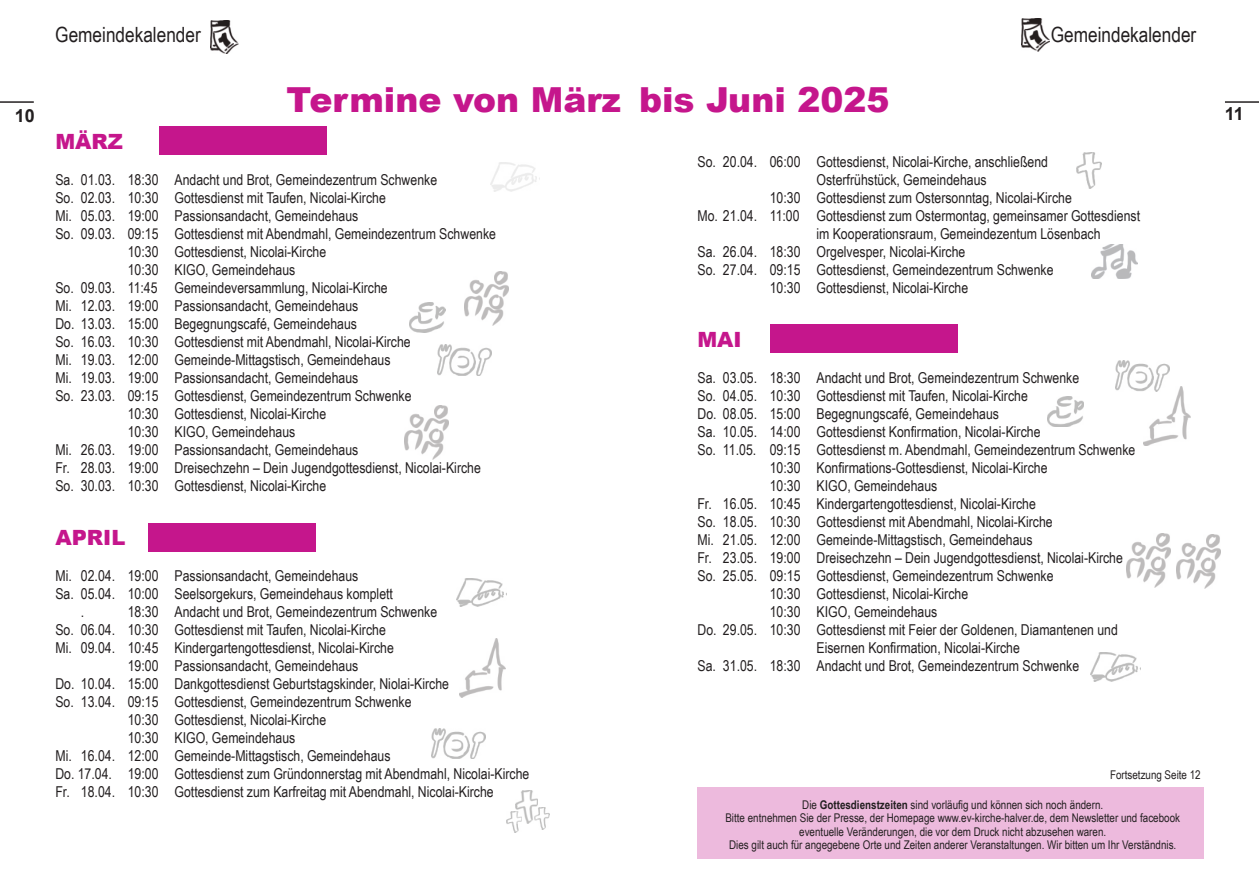
<style>
.page{position:relative;width:1259px;height:893px;background:#fff}
.page>*{position:absolute;margin:0;border:0;box-sizing:border-box;transform-origin:0 0}
.t1{font:900 34.5px "Arial";color:#c5168c}
.t2{font:21px "Arial Narrow";color:#231f20}
.t3{font:900 21px "Arial";color:#c5168c}
.t4{font:700 18px "Arial";color:#231f20}
.t5{font:15px "Arial Narrow";color:#231f20}
.t6{font:12px/13.5px "Arial Narrow";color:#231f20;text-align:center}
.s1{font-weight:700}
</style>
<div class="page">
<hr style="left:0;top:101px;width:34px;height:2px;background:#231f20">
<hr style="left:1225px;top:101px;width:34px;height:2px;background:#231f20">
<img style="left:1143px;top:386px;width:47px;height:60px">
<div style="left:159px;top:126px;width:168px;height:29px;background:#c5168c"></div>
<div style="left:148px;top:524px;width:168px;height:28px;background:#c5168c"></div>
<div style="left:770px;top:324px;width:188px;height:28px;background:#c5168c"></div>
<img style="left:210px;top:21px;width:29px;height:33px">
<img style="left:459px;top:638px;width:46px;height:59px">
<img style="left:405px;top:406px;width:43px;height:54px">
<img style="left:1127px;top:533px;width:43px;height:54px">
<img style="left:1176px;top:535px;width:44px;height:54px">
<img style="left:464px;top:271px;width:44px;height:54px">
<img style="left:1021px;top:19px;width:29px;height:32px">
<div style="left:697px;top:787px;width:506px;height:72px;background:#edbadd"></div>
<img style="left:1091px;top:245px;width:46px;height:34px">
<img style="left:437px;top:345px;width:54px;height:31px">
<img style="left:432px;top:728px;width:54px;height:31px">
<img style="left:409px;top:302px;width:36px;height:31px">
<img style="left:1047px;top:397px;width:36px;height:30px">
<img style="left:457px;top:578px;width:50px;height:29px">
<img style="left:1115px;top:360px;width:54px;height:31px">
<img style="left:507px;top:811px;width:12px;height:21px">
<img style="left:538px;top:808px;width:11px;height:21px">
<img style="left:515px;top:791px;width:23px;height:32px">
<img style="left:1076px;top:152px;width:25px;height:36px">
<img style="left:1091px;top:653px;width:49px;height:28px">
<h2 class="t2" style="left:55px;top:26px;width:147px">Gemeindekalender</h2>
<h2 class="t2" style="left:1050px;top:26px;width:147px">Gemeindekalender</h2>
<h1 class="t1" style="left:639px;top:87px;width:252px">bis Juni 2025</h1>
<h1 class="t1" style="left:286px;top:87px;width:336px">Termine von März</h1>
<p class="t4" style="left:15px;top:109px;width:22px">10</p>
<p class="t4" style="left:1225px;top:107px;width:21px">11</p>
<h2 class="t3" style="left:55px;top:134px;width:69px">MÄRZ</h2>
<p class="t5" style="left:55px;top:174px;width:383px">Sa. 01.03. 18:30 Andacht und Brot, Gemeindezentrum Schwenke</p>
<p class="t5" style="left:55px;top:192px;width:332px">So. 02.03. 10:30 Gottesdienst mit Taufen, Nicolai-Kirche</p>
<p class="t5" style="left:55px;top:210px;width:304px">Mi. 05.03. 19:00 Passionsandacht, Gemeindehaus</p>
<p class="t5" style="left:55px;top:228px;width:442px">So. 09.03. 09:15 Gottesdienst mit Abendmahl, Gemeindezentrum Schwenke</p>
<p class="t5" style="left:128px;top:246px;width:200px">10:30 Gottesdienst, Nicolai-Kirche</p>
<p class="t5" style="left:128px;top:264px;width:169px">10:30 KIGO, Gemeindehaus</p>
<p class="t5" style="left:55px;top:282px;width:334px">So. 09.03. 11:45 Gemeindeversammlung, Nicolai-Kirche</p>
<p class="t5" style="left:55px;top:300px;width:304px">Mi. 12.03. 19:00 Passionsandacht, Gemeindehaus</p>
<p class="t5" style="left:55px;top:318px;width:303px">Do. 13.03. 15:00 Begegnungscafé, Gemeindehaus</p>
<p class="t5" style="left:55px;top:336px;width:357px">So. 16.03. 10:30 Gottesdienst mit Abendmahl, Nicolai-Kirche</p>
<p class="t5" style="left:55px;top:354px;width:336px">Mi. 19.03. 12:00 Gemeinde-Mittagstisch, Gemeindehaus</p>
<p class="t5" style="left:55px;top:372px;width:304px">Mi. 19.03. 19:00 Passionsandacht, Gemeindehaus</p>
<p class="t5" style="left:55px;top:390px;width:358px">So. 23.03. 09:15 Gottesdienst, Gemeindezentrum Schwenke</p>
<p class="t5" style="left:128px;top:408px;width:200px">10:30 Gottesdienst, Nicolai-Kirche</p>
<p class="t5" style="left:128px;top:426px;width:169px">10:30 KIGO, Gemeindehaus</p>
<p class="t5" style="left:55px;top:444px;width:304px">Mi. 26.03. 19:00 Passionsandacht, Gemeindehaus</p>
<p class="t5" style="left:55px;top:462px;width:427px">Fr. 28.03. 19:00 Dreisechzehn – Dein Jugendgottesdienst, Nicolai-Kirche</p>
<p class="t5" style="left:55px;top:480px;width:272px">So. 30.03. 10:30 Gottesdienst, Nicolai-Kirche</p>
<h2 class="t3" style="left:55px;top:530px;width:72px">APRIL</h2>
<p class="t5" style="left:55px;top:570px;width:304px">Mi. 02.04. 19:00 Passionsandacht, Gemeindehaus</p>
<p class="t5" style="left:55px;top:588px;width:339px">Sa. 05.04. 10:00 Seelsorgekurs, Gemeindehaus komplett</p>
<p class="t5" style="left:81px;top:606px;width:5px">.</p>
<p class="t5" style="left:128px;top:606px;width:311px">18:30 Andacht und Brot, Gemeindezentrum Schwenke</p>
<p class="t5" style="left:55px;top:624px;width:332px">So. 06.04. 10:30 Gottesdienst mit Taufen, Nicolai-Kirche</p>
<p class="t5" style="left:55px;top:642px;width:340px">Mi. 09.04. 10:45 Kindergartengottesdienst, Nicolai-Kirche</p>
<p class="t5" style="left:128px;top:660px;width:232px">19:00 Passionsandacht, Gemeindehaus</p>
<p class="t5" style="left:55px;top:678px;width:395px">Do. 10.04. 15:00 Dankgottesdienst Geburtstagskinder, Niolai-Kirche</p>
<p class="t5" style="left:55px;top:696px;width:358px">So. 13.04. 09:15 Gottesdienst, Gemeindezentrum Schwenke</p>
<p class="t5" style="left:128px;top:714px;width:200px">10:30 Gottesdienst, Nicolai-Kirche</p>
<p class="t5" style="left:128px;top:732px;width:169px">10:30 KIGO, Gemeindehaus</p>
<p class="t5" style="left:55px;top:750px;width:336px">Mi. 16.04. 12:00 Gemeinde-Mittagstisch, Gemeindehaus</p>
<p class="t5" style="left:55px;top:768px;width:475px">Do. 17.04. 19:00 Gottesdienst zum Gründonnerstag mit Abendmahl, Nicolai-Kirche</p>
<p class="t5" style="left:55px;top:786px;width:440px">Fr. 18.04. 10:30 Gottesdienst zum Karfreitag mit Abendmahl, Nicolai-Kirche</p>
<p class="t5" style="left:697px;top:156px;width:352px">So. 20.04. 06:00 Gottesdienst, Nicolai-Kirche, anschließend</p>
<p class="t5" style="left:816px;top:174px;width:172px">Osterfrühstück, Gemeindehaus</p>
<p class="t5" style="left:770px;top:192px;width:303px">10:30 Gottesdienst zum Ostersonntag, Nicolai-Kirche</p>
<p class="t5" style="left:697px;top:210px;width:444px">Mo. 21.04. 11:00 Gottesdienst zum Ostermontag, gemeinsamer Gottesdienst</p>
<p class="t5" style="left:816px;top:228px;width:285px">im Kooperationsraum, Gemeindezentum Lösenbach</p>
<p class="t5" style="left:697px;top:246px;width:269px">Sa. 26.04. 18:30 Orgelvesper, Nicolai-Kirche</p>
<p class="t5" style="left:697px;top:264px;width:358px">So. 27.04. 09:15 Gottesdienst, Gemeindezentrum Schwenke</p>
<p class="t5" style="left:770px;top:282px;width:200px">10:30 Gottesdienst, Nicolai-Kirche</p>
<h2 class="t3" style="left:697px;top:332px;width:46px">MAI</h2>
<p class="t5" style="left:697px;top:372px;width:383px">Sa. 03.05. 18:30 Andacht und Brot, Gemeindezentrum Schwenke</p>
<p class="t5" style="left:697px;top:390px;width:332px">So. 04.05. 10:30 Gottesdienst mit Taufen, Nicolai-Kirche</p>
<p class="t5" style="left:697px;top:408px;width:303px">Do. 08.05. 15:00 Begegnungscafé, Gemeindehaus</p>
<p class="t5" style="left:697px;top:426px;width:344px">Sa. 10.05. 14:00 Gottesdienst Konfirmation, Nicolai-Kirche</p>
<p class="t5" style="left:697px;top:444px;width:439px">So. 11.05. 09:15 Gottesdienst m. Abendmahl, Gemeindezentrum Schwenke</p>
<p class="t5" style="left:770px;top:462px;width:279px">10:30 Konfirmations-Gottesdienst, Nicolai-Kirche</p>
<p class="t5" style="left:770px;top:480px;width:169px">10:30 KIGO, Gemeindehaus</p>
<p class="t5" style="left:697px;top:498px;width:340px">Fr. 16.05. 10:45 Kindergartengottesdienst, Nicolai-Kirche</p>
<p class="t5" style="left:697px;top:516px;width:357px">So. 18.05. 10:30 Gottesdienst mit Abendmahl, Nicolai-Kirche</p>
<p class="t5" style="left:697px;top:534px;width:336px">Mi. 21.05. 12:00 Gemeinde-Mittagstisch, Gemeindehaus</p>
<p class="t5" style="left:697px;top:552px;width:427px">Fr. 23.05. 19:00 Dreisechzehn – Dein Jugendgottesdienst, Nicolai-Kirche</p>
<p class="t5" style="left:697px;top:570px;width:358px">So. 25.05. 09:15 Gottesdienst, Gemeindezentrum Schwenke</p>
<p class="t5" style="left:770px;top:588px;width:200px">10:30 Gottesdienst, Nicolai-Kirche</p>
<p class="t5" style="left:770px;top:606px;width:169px">10:30 KIGO, Gemeindehaus</p>
<p class="t5" style="left:697px;top:624px;width:422px">Do. 29.05. 10:30 Gottesdienst mit Feier der Goldenen, Diamantenen und</p>
<p class="t5" style="left:816px;top:642px;width:205px">Eisernen Konfirmation, Nicolai-Kirche</p>
<p class="t5" style="left:697px;top:660px;width:383px">Sa. 31.05. 18:30 Andacht und Brot, Gemeindezentrum Schwenke</p>
<p class="t6" style="left:1110px;top:769px;width:92px">Fortsetzung Seite 12</p>
<p class="t6" style="left:725px;top:799px;width:456px">Die <span class="s1">Gottesdienstzeiten</span> sind vorläufig und können sich noch ändern.<br>Bitte entnehmen Sie der Presse, der Homepage www.ev-kirche-halver.de, dem Newsletter und facebook eventuelle Veränderungen, die vor dem Druck nicht abzusehen waren.<br>Dies gilt auch für angegebene Orte und Zeiten anderer Veranstaltungen. Wir bitten um Ihr Verständnis.</p>
</div>
